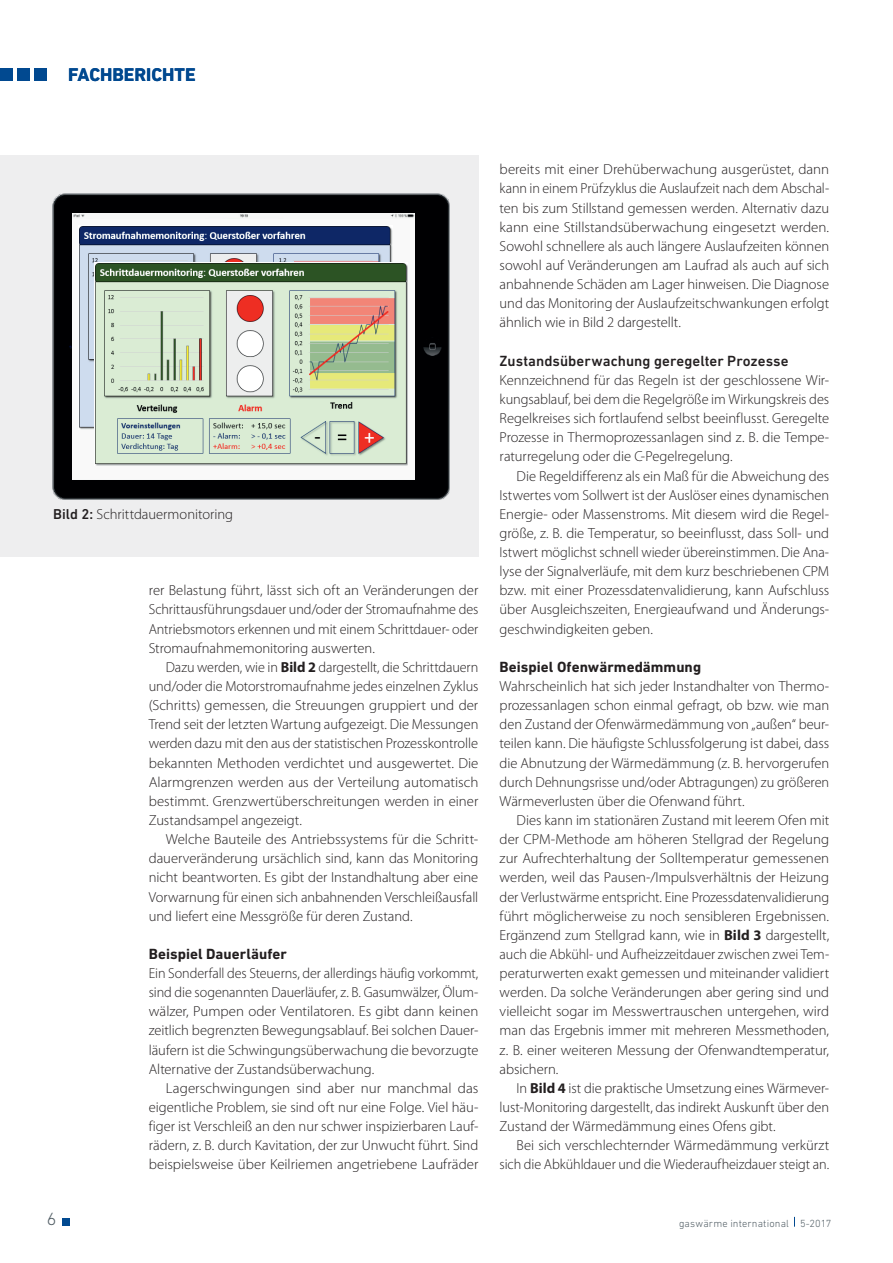
<style>
.page{position:relative;width:893px;height:1263px;background:#fff}
.page>*{position:absolute;margin:0;border:0;box-sizing:border-box;transform-origin:0 0}
.t1{font:700 18.75px "DIN Next LT Pro";color:#014990}
.t2{font:300 18px "DIN Next LT Pro";color:#525e65}
.t3{font:700 15px "DIN Next LT Pro";letter-spacing:.005em;color:#231f20}
.t4{font:500 15px "DIN Next LT Pro";letter-spacing:.005em;color:#231f20}
.t5{font:300 14.55px/19.2px "Myriad Pro";letter-spacing:-.005em;color:#231f20;text-align:justify}
.t6{font:300 10.5px "DIN Next LT Pro";letter-spacing:.015em;color:#525e65}
.s1{font-family:"DIN Next LT Pro";font-weight:500}
.s2{font-weight:700}
</style>
<div class="page">
<div style="left:0;top:68px;width:13px;height:13px;background:#014990"></div>
<div style="left:17px;top:68px;width:13px;height:13px;background:#014990"></div>
<div style="left:34px;top:68px;width:13px;height:13px;background:#014990"></div>
<div style="left:62px;top:1218px;width:8px;height:7px;background:#014990"></div>
<div style="left:0;top:155px;width:478px;height:402px;background:#eeeeef"></div>
<img style="left:52px;top:193px;width:398px;height:307px">
<div style="left:73px;top:214px;width:342px;height:266px;background:#f6f7f7"></div>
<div style="left:73px;top:220px;width:342px;height:259px;background:#f9f9f9"></div>
<img style="left:79px;top:226px;width:314px;height:203px">
<img style="left:95px;top:262px;width:312px;height:203px">
<p class="t1" style="left:68px;top:64px;width:129px">FACHBERICHTE</p>
<p class="t5" style="left:53px;top:505px;width:182px"><span class="s1">Bild 2:</span> Schrittdauermonitoring</p>
<p class="t5" style="left:149px;top:581px;width:331px">rer Belastung führt, lässt sich oft an Veränderungen der Schrittausführungsdauer und/oder der Stromaufnahme des Antriebsmotors erkennen und mit einem Schrittdauer- oder Stromaufnahmemonitoring auswerten.</p>
<p class="t5" style="left:149px;top:658px;width:331px;text-indent:17px">Dazu werden, wie in <span class="s2">Bild 2</span> dargestellt, die Schrittdauern und/oder die Motorstromaufnahme jedes einzelnen Zyklus (Schritts) gemessen, die Streuungen gruppiert und der Trend seit der letzten Wartung aufgezeigt. Die Messungen werden dazu mit den aus der statistischen Prozesskontrolle bekannten Methoden verdichtet und ausgewertet. Die Alarmgrenzen werden aus der Verteilung automatisch bestimmt. Grenzwertüberschreitungen werden in einer Zustandsampel angezeigt.</p>
<p class="t5" style="left:149px;top:830px;width:331px;text-indent:17px">Welche Bauteile des Antriebssystems für die Schritt&shy;dauerveränderung ursächlich sind, kann das Monitoring nicht beantworten. Es gibt der Instandhaltung aber eine Vorwarnung für einen sich anbahnenden Verschleißausfall und liefert eine Messgröße für deren Zustand.</p>
<p class="t3" style="left:149px;top:945px;width:140px">Beispiel Dauerläufer</p>
<p class="t5" style="left:149px;top:964px;width:331px">Ein Sonderfall des Steuerns, der allerdings häufig vorkommt, sind die sogenannten Dauerläufer, z. B. Gasumwälzer, Ölum&shy;wälzer, Pumpen oder Ventilatoren. Es gibt dann keinen zeitlich begrenzten Bewegungsablauf. Bei solchen Dauer&shy;läufern ist die Schwingungsüberwachung die bevorzugte Alternative der Zustandsüberwachung.</p>
<p class="t5" style="left:149px;top:1079px;width:331px;text-indent:17px">Lagerschwingungen sind aber nur manchmal das eigentliche Problem, sie sind oft nur eine Folge. Viel häu&shy;figer ist Verschleiß an den nur schwer inspizierbaren Lauf&shy;rädern, z. B. durch Kavitation, der zur Unwucht führt. Sind beispielsweise über Keilriemen angetriebene Laufräder</p>
<p class="t5" style="left:500px;top:160px;width:331px">bereits mit einer Drehüberwachung ausgerüstet, dann kann in einem Prüfzyklus die Auslaufzeit nach dem Abschal&shy;ten bis zum Stillstand gemessen werden. Alternativ dazu kann eine Stillstandsüberwachung eingesetzt werden.<br>Sowohl schnellere als auch längere Auslaufzeiten können sowohl auf Veränderungen am Laufrad als auch auf sich anbahnende Schäden am Lager hinweisen. Die Diagnose und das Monitoring der Auslaufzeitschwankungen erfolgt ähnlich wie in Bild 2 dargestellt.</p>
<p class="t4" style="left:500px;top:352px;width:290px">Zustandsüberwachung geregelter Prozesse</p>
<p class="t5" style="left:500px;top:371px;width:331px">Kennzeichnend für das Regeln ist der geschlossene Wir&shy;kungsablauf, bei dem die Regelgröße im Wirkungskreis des Regelkreises sich fortlaufend selbst beeinflusst. Geregelte Prozesse in Thermoprozessanlagen sind z. B. die Tempe&shy;raturregelung oder die C-Pegelregelung.</p>
<p class="t5" style="left:500px;top:466px;width:331px;text-indent:17px">Die Regeldifferenz als ein Maß für die Abweichung des Istwertes vom Sollwert ist der Auslöser eines dynamischen Energie- oder Massenstroms. Mit diesem wird die Regel&shy;größe, z. B. die Temperatur, so beeinflusst, dass Soll- und Istwert möglichst schnell wieder übereinstimmen. Die Ana&shy;lyse der Signalverläufe, mit dem kurz beschriebenen CPM bzw. mit einer Prozessdatenvalidierung, kann Aufschluss über Ausgleichszeiten, Energieaufwand und Änderungs&shy;geschwindigkeiten geben.</p>
<p class="t3" style="left:500px;top:658px;width:203px">Beispiel Ofenwärmedämmung</p>
<p class="t5" style="left:500px;top:677px;width:331px">Wahrscheinlich hat sich jeder Instandhalter von Thermo&shy;prozessanlagen schon einmal gefragt, ob bzw. wie man den Zustand der Ofenwärmedämmung von „außen“ beur&shy;teilen kann. Die häufigste Schlussfolgerung ist dabei, dass die Abnutzung der Wärmedämmung (z. B. hervorgerufen durch Dehnungsrisse und/oder Abtragungen) zu größeren Wärmeverlusten über die Ofenwand führt.</p>
<p class="t5" style="left:500px;top:811px;width:331px;text-indent:17px">Dies kann im stationären Zustand mit leerem Ofen mit der CPM-Methode am höheren Stellgrad der Regelung zur Aufrechterhaltung der Solltemperatur gemessenen werden, weil das Pausen-/Impulsverhältnis der Heizung der Verlustwärme entspricht. Eine Prozessdatenvalidierung führt möglicherweise zu noch sensibleren Ergebnissen.<br>Ergänzend zum Stellgrad kann, wie in <span class="s2">Bild 3</span> dargestellt, auch die Abkühl- und Aufheizzeitdauer zwischen zwei Tem&shy;peraturwerten exakt gemessen und miteinander validiert werden. Da solche Veränderungen aber gering sind und vielleicht sogar im Messwertrauschen untergehen, wird man das Ergebnis immer mit mehreren Messmethoden, z. B. einer weiteren Messung der Ofenwandtemperatur, absichern.</p>
<p class="t5" style="left:500px;top:1079px;width:331px;text-indent:17px">In <span class="s2">Bild 4</span> ist die praktische Umsetzung eines Wärmever&shy;lust-Monitoring dargestellt, das indirekt Auskunft über den Zustand der Wärmedämmung eines Ofens gibt.</p>
<p class="t5" style="left:500px;top:1136px;width:331px;text-align:right">Bei sich verschlechternder Wärmedämmung verkürzt sich die Abkühldauer und die Wiederaufheizdauer steigt an.</p>
<p class="t2" style="left:47px;top:1209px;width:11px">6</p>
<p class="t6" style="left:679px;top:1217px;width:154px">gaswärme international 5-2017</p>
</div>
